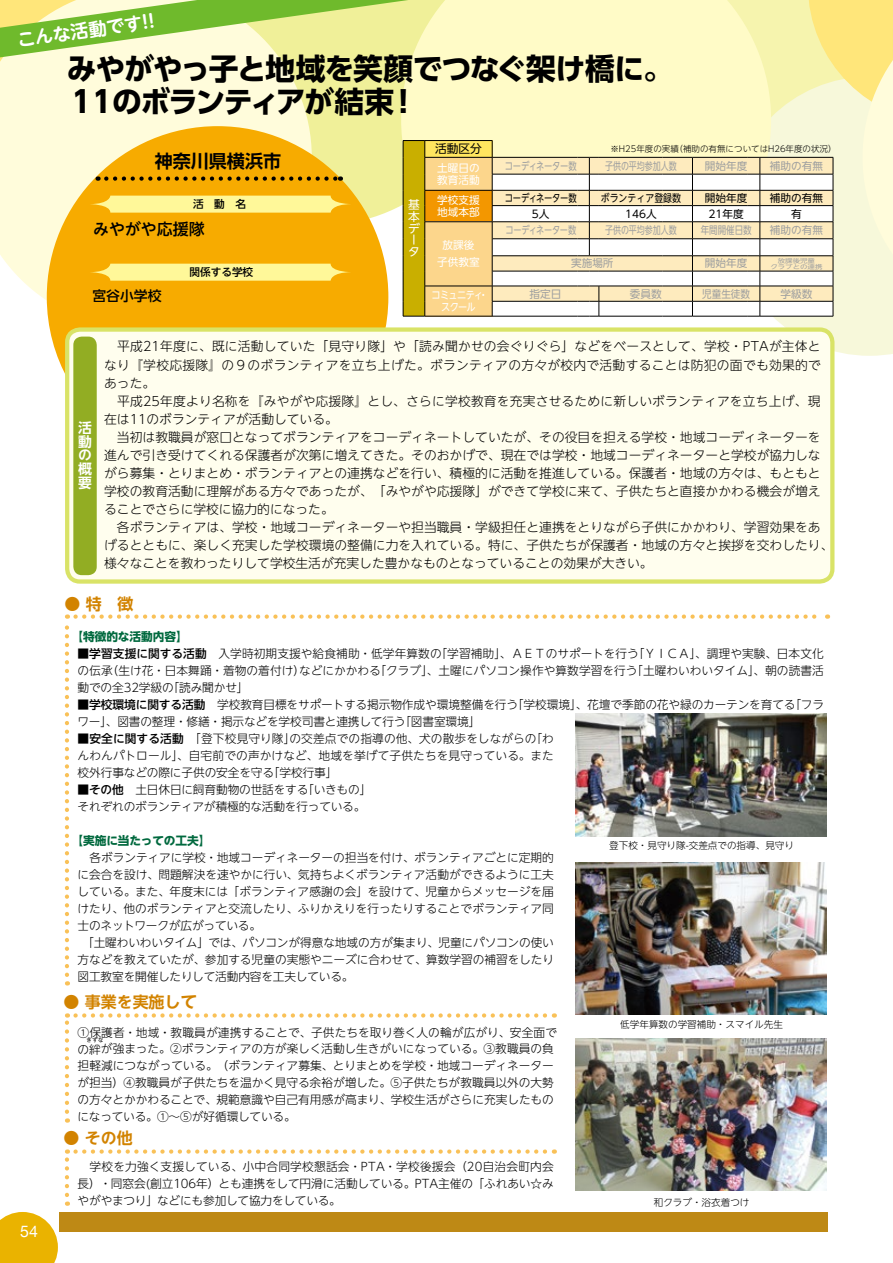
<style>
.page{position:relative;width:893px;height:1263px;background:#fff}
.page>*{position:absolute;margin:0;border:0;box-sizing:border-box;transform-origin:0 0}
.t1{font:700 29.7px/33px "UD Shin Go Pro";letter-spacing:-.045em;color:#000}
.t2{font:700 18px "UD Shin M Go Pro De";color:#fff}
.t3{font:700 18px "UD Shin Go NT Pro De";color:#000}
.t4{font:700 15.9px "UD Shin Go NT Pro De";color:#d28300}
.t5{font:500 15.9px "UD Shin Go NT Pro";color:#000}
.t6{font:15.9px "Helvetica Neue";color:#fff}
.t7{font:500 13.8px "UD Shin Go NT Pro";color:#000}
.t8{font:700 13.8px/13.8px "UD Shin Go NT Pro De";color:#fff;text-align:justify}
.t9{font:300 12.75px/18.1px "UD Shin Go NT Pro";letter-spacing:.005em;color:#000}
.t10{font:300 11.7px/17px "UD Shin Go NT Pro";letter-spacing:-.005em;color:#000;text-align:justify}
.t11{font:700 11.7px "UD Shin Go NT Pro";letter-spacing:-.01em;color:#00693e}
.t12{font:11.7px/11.7px "UD Shin Go NT Pro";color:#fff}
.t13{font:11.7px "UD Shin Go NT Pro";color:#000}
.t14{font:10.65px "UD Shin Go NT Pro";color:#9fa0a0}
.t15{font:10.65px/11.7px "UD Shin Go NT Pro";color:#fff}
.t16{font:10.65px "UD Shin Go NT Pro";color:#000}
.t17{font:10.65px "UD Shin Go NT Pro";color:#9fa0a0;scale:.75 1}
.t18{font:10.65px/11.7px "UD Shin Go NT Pro";letter-spacing:-.075em;color:#fff;text-align:center;scale:.86 1}
.t19{font:500 10.65px "UD Shin Go NT Pro";color:#000}
.t20{font:10.65px "UD Shin Go NT Pro";letter-spacing:-.035em;color:#9fa0a0;scale:.78 1}
.t21{font:10.65px "UD Shin Go NT Pro";letter-spacing:-.035em;color:#000;scale:.78 1}
.t22{font:10.65px "UD Shin Go NT Pro";color:#000;scale:.84 1}
.t23{font:10.65px "UD Shin Go NT Pro";letter-spacing:-.035em;color:#9fa0a0;scale:.77 1}
.t24{font:10.65px "UD Shin Go NT Pro";color:#9fa0a0;scale:.8 1}
.t25{font:10.65px "UD Shin Go NT Pro";color:#9fa0a0;scale:.9 1}
.t26{font:300 9.6px "UD Shin Go NT Pro";color:#000}
.t27{font:300 8.55px "UD Shin Go NT Pro";color:#000}
.t28{font:6px/6.4px "UD Shin Go NT Pro";color:#9fa0a0;text-align:center;scale:1.25 1}
.t29{font:300 5.85px "UD Shin Go NT Pro";color:#000}
.s1{font-weight:500}
.s2{font-size:16.95px}
</style>
<div class="page">
<svg style="left:0;top:1212px;width:58px;height:51px;background:#ecbb1e"></svg>
<svg style="left:48px;top:317px;width:340px;height:57px;background:#f7b217"></svg>
<div style="left:827px;top:328px;width:66px;height:28px;background:#f7f8da"></div>
<div style="left:461px;top:0;width:31px;height:140px;background:#fffbc7"></div>
<div style="left:67px;top:330px;width:765px;height:251px;background:#fffeee;border-radius:13px"></div>
<div style="left:65px;top:327px;width:769px;height:257px;border:4px solid #d9e367;border-radius:13px"></div>
<div style="left:73px;top:337px;width:24px;height:238px;background:#92ad23;border-radius:9px"></div>
<svg style="left:65px;top:614px;width:4px;height:361px"></svg>
<svg style="left:76px;top:614px;width:752px;height:5px"></svg>
<svg style="left:65px;top:1013px;width:4px;height:99px"></svg>
<svg style="left:76px;top:1013px;width:479px;height:4px"></svg>
<svg style="left:65px;top:1149px;width:4px;height:46px"></svg>
<svg style="left:76px;top:1149px;width:479px;height:5px"></svg>
<img style="left:575px;top:713px;width:251px;height:123px">
<img style="left:575px;top:863px;width:251px;height:152px">
<img style="left:575px;top:1039px;width:251px;height:152px">
<div style="left:425px;top:141px;width:67px;height:16px;background:#ffe55f"></div>
<div style="left:425px;top:157px;width:67px;height:33px;background:#fcd68c"></div>
<div style="left:425px;top:190px;width:67px;height:32px;background:#f39700"></div>
<div style="left:425px;top:222px;width:67px;height:64px;background:#fcd68c"></div>
<div style="left:425px;top:286px;width:67px;height:30px;background:#fcd68c"></div>
<hr style="left:425px;top:190px;width:67px;height:1px;background:#000">
<hr style="left:425px;top:221px;width:67px;height:1px;background:#000">
<hr style="left:425px;top:286px;width:67px;height:1px;background:#000">
<hr style="left:425px;top:316px;width:67px;height:1px;background:#000">
<hr style="left:425px;top:140px;width:67px;height:1px;background:#000">
<svg style="left:492px;top:0;width:401px;height:328px"></svg>
<hr style="left:425px;top:157px;width:67px;height:1px;background:#000">
<svg style="left:0;top:0;width:461px;height:317px;background:#eed774"></svg>
<div style="left:60px;top:1212px;width:768px;height:20px;background:#be8915"></div>
<h2 class="t2" style="left:-2px;top:28px;width:158px;rotate:-8deg">　こんな活動です!!</h2>
<h1 class="t1" style="left:67px;top:51px;width:608px">みやがやっ子と地域を笑顔でつなぐ架け橋に。<br>１１のボランティアが結束！</h1>
<h2 class="t3" style="left:155px;top:147px;width:128px">神奈川県横浜市</h2>
<p class="t19" style="left:193px;top:195px;width:55px">活　動　名</p>
<h3 class="t5" style="left:93px;top:216px;width:113px">みやがや応援隊</h3>
<p class="t7" style="left:92px;top:285px;width:71px">宮谷小学校</p>
<p class="t19" style="left:189px;top:263px;width:65px">関係する学校</p>
<p class="t12" style="left:408px;top:199px;width:13px">基本データ</p>
<p class="t13" style="left:435px;top:139px;width:48px">活動区分</p>
<p class="t15" style="left:437px;top:162px;width:44px">土曜日の教育活動</p>
<p class="t20" style="left:505px;top:157px;width:94px">コーディネーター数</p>
<p class="t17" style="left:605px;top:157px;width:97px">子供の平均参加人数</p>
<p class="t14" style="left:705px;top:157px;width:44px">開始年度</p>
<p class="t14" style="left:770px;top:157px;width:55px">補助の有無</p>
<p class="t15" style="left:437px;top:194px;width:44px">学校支援地域本部</p>
<p class="t21" style="left:505px;top:189px;width:94px">コーディネーター数</p>
<p class="t22" style="left:601px;top:189px;width:97px">ボランティア登録数</p>
<p class="t16" style="left:705px;top:189px;width:44px">開始年度</p>
<p class="t16" style="left:770px;top:189px;width:55px">補助の有無</p>
<p class="t27" style="left:610px;top:142px;width:228px">※H25年度の実績（補助の有無についてはH26年度の状況）</p>
<p class="t16" style="left:532px;top:205px;width:19px">5人</p>
<p class="t16" style="left:625px;top:205px;width:33px">146人</p>
<p class="t16" style="left:708px;top:205px;width:37px">21年度</p>
<p class="t16" style="left:791px;top:205px;width:12px">有</p>
<p class="t15" style="left:437px;top:237px;width:44px;line-height:17px;text-align:center">放課後子供教室</p>
<p class="t23" style="left:505px;top:222px;width:94px">コーディネーター数</p>
<p class="t17" style="left:605px;top:222px;width:97px">子供の平均参加人数</p>
<p class="t24" style="left:701px;top:222px;width:65px">年間開催日数</p>
<p class="t14" style="left:770px;top:222px;width:55px">補助の有無</p>
<p class="t14" style="left:571px;top:255px;width:44px">実施場所</p>
<p class="t14" style="left:705px;top:255px;width:44px">開始年度</p>
<p class="t28" style="left:770px;top:257px;width:43px">放課後児童<br>クラブとの連携</p>
<p class="t18" style="left:431px;top:289px;width:67px">コミュニティ・スクール</p>
<p class="t14" style="left:530px;top:285px;width:33px">指定日</p>
<p class="t14" style="left:630px;top:285px;width:33px">委員数</p>
<p class="t25" style="left:702px;top:285px;width:55px">児童生徒数</p>
<p class="t14" style="left:780px;top:285px;width:33px">学級数</p>
<p class="t8" style="left:78px;top:420px;width:15px">活動の概要</p>
<p class="t9" style="left:104px;top:337px;width:731px">　平成21年度に、既に活動していた「見守り隊」や「読み聞かせの会ぐりぐら」などをベースとして、学校・PTAが主体となり『学校応援隊』の９のボランティアを立ち上げた。ボランティアの方々が校内で活動することは防犯の面でも効果的であった。<br>　平成25年度より名称を『みやがや応援隊』とし、さらに学校教育を充実させるために新しいボランティアを立ち上げ、現在は11のボランティアが活動している。<br>　当初は教職員が窓口となってボランティアをコーディネートしていたが、その役目を担える学校・地域コーディネーターを進んで引き受けてくれる保護者が次第に増えてきた。そのおかげで、現在では学校・地域コーディネーターと学校が協力しながら募集・とりまとめ・ボランティアとの連携などを行い、積極的に活動を推進している。保護者・地域の方々は、もともと学校の教育活動に理解がある方々であったが、「みやがや応援隊」ができて学校に来て、子供たちと直接かかわる機会が増えることでさらに学校に協力的になった。<br>　各ボランティアは、学校・地域コーディネーターや担当職員・学級担任と連携をとりながら子供にかかわり、学習効果をあげるとともに、楽しく充実した学校環境の整備に力を入れている。特に、子供たちが保護者・地域の方々と挨拶を交わしたり、様々なことを教わったりして学校生活が充実した豊かなものとなっていることの効果が大きい。</p>
<h3 class="t4" style="left:64px;top:591px;width:71px">● 特　徴</h3>
<p class="t11" style="left:72px;top:627px;width:118px">【特徴的な活動内容】</p>
<p class="t10" style="left:78px;top:644px;width:748px"><span class="s1">■学習支援に関する活動</span>　入学時初期支援や給食補助・低学年算数の「学習補助」、ＡＥＴのサポートを行う「ＹＩＣＡ」、調理や実験、日本文化の伝承（生け花・日本舞踊・着物の着付け）などにかかわる「クラブ」、土曜にパソコン操作や算数学習を行う「土曜わいわいタイム」、朝の読書活動での全32学級の「読み聞かせ」</p>
<p class="t10" style="left:77px;top:695px;width:748px"><span class="s1">■学校環境に関する活動</span>　学校教育目標をサポートする掲示物作成や環境整備を行う「学校環境」、花壇で季節の花や緑のカーテンを育てる「フラワー」、図書の整理・修繕・掲示などを学校司書と連携して行う「図書室環境」</p>
<p class="t10" style="left:78px;top:729px;width:478px"><span class="s1">■安全に関する活動</span>　「登下校見守り隊」の交差点での指導の他、犬の散歩をしながらの「わんわんパトロール」、自宅前での声かけなど、地域を挙げて子供たちを見守っている。また校外行事などの際に子供の安全を守る「学校行事」</p>
<p class="t10" style="left:78px;top:780px;width:295px"><span class="s1">■その他</span>　土日休日に飼育動物の世話をする「いきもの」それぞれのボランティアが積極的な活動を行っている。</p>
<p class="t11" style="left:72px;top:831px;width:140px">【実施に当たっての工夫】</p>
<p class="t10" style="left:78px;top:848px;width:478px">　各ボランティアに学校・地域コーディネーターの担当を付け、ボランティアごとに定期的</p>
<p class="t10" style="left:77px;top:865px;width:478px">に会合を設け、問題解決を速やかに行い、気持ちよくボランティア活動ができるように工夫</p>
<p class="t10" style="left:77px;top:882px;width:478px">している。また、年度末には「ボランティア感謝の会」を設けて、児童からメッセージを届</p>
<p class="t10" style="left:77px;top:900px;width:478px">けたり、他のボランティアと交流したり、ふりかえりを行ったりすることでボランティア同</p>
<p class="t10" style="left:78px;top:917px;width:196px">士のネットワークが広がっている。　</p>
<p class="t10" style="left:82px;top:934px;width:473px">「土曜わいわいタイム」では、パソコンが得意な地域の方が集まり、児童にパソコンの使い</p>
<p class="t10" style="left:78px;top:951px;width:478px">方などを教えていたが、参加する児童の実態やニーズに合わせて、算数学習の補習をしたり</p>
<p class="t10" style="left:78px;top:968px;width:277px">図工教室を開催したりして活動内容を工夫している。</p>
<p class="t26" style="left:609px;top:838px;width:186px">登下校・見守り隊-交差点での指導、見守り</p>
<h3 class="t6" style="left:20px;top:1222px;width:19px">54</h3>
<h3 class="t4" style="left:64px;top:989px;width:135px">● 事業を実施し<span class="s2">て</span></h3>
<p class="t10" style="left:78px;top:1023px;width:481px">①保護者・地域・教職員が連携することで、子供たちを取り巻く人の輪が広がり、安全面での絆が強まった。②ボランティアの方が楽しく活動し生きがいになっている。③教職員の負</p>
<p class="t29" style="left:86px;top:1035px;width:19px">きずな</p>
<p class="t10" style="left:77px;top:1057px;width:478px">担軽減につながっている。（ボランティア募集、とりまとめを学校・地域コーディネーターが担当）④教職員が子供たちを温かく見守る余裕が増した。⑤子供たちが教職員以外の大勢の方々とかかわることで、規範意識や自己有用感が高まり、学校生活がさらに充実したものになっている。①～⑤が好循環している。</p>
<p class="t10" style="left:78px;top:1158px;width:478px">　学校を力強く支援している、小中合同学校懇話会・PTA・学校後援会（20自治会町内会長）・同窓会(創立106年）とも連携をして円滑に活動している。PTA主催の「ふれあい☆みやがやまつり」などにも参加して協力をしている。</p>
<h3 class="t4" style="left:64px;top:1125px;width:71px">● その他</h3>
<p class="t26" style="left:620px;top:1016px;width:164px">低学年算数の学習補助・スマイル先生</p>
<p class="t26" style="left:654px;top:1194px;width:97px">和クラブ・浴衣着つけ</p>
</div>
